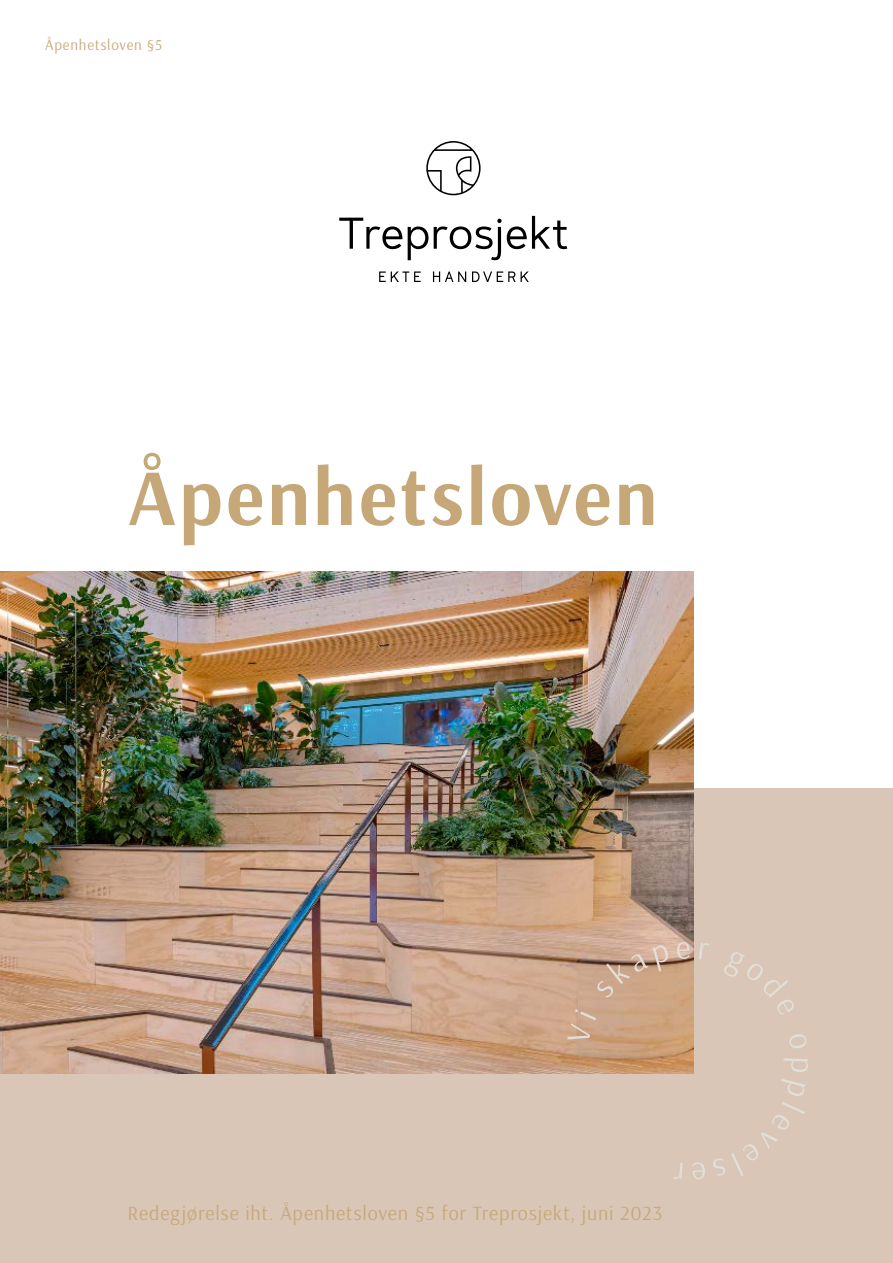
<style>
.page{position:relative;width:893px;height:1263px;background:#fff}
.page>*{position:absolute;margin:0;border:0;box-sizing:border-box;transform-origin:0 0}
.t1{font:700 80.4px "Arsenal";letter-spacing:.035em;color:#c6a878}
.t2{font:20.1px "Arsenal";letter-spacing:.04em;color:#c6a878}
.t3{font:15px "Arsenal";letter-spacing:.05em;color:#c6a878}
</style>
<div class="page">
<div style="left:0;top:788px;width:893px;height:475px;background:#dac6b7"></div>
<svg style="left:426px;top:141px;width:55px;height:54px"></svg>
<svg style="left:339px;top:218px;width:63px;height:31px"></svg>
<svg style="left:408px;top:226px;width:20px;height:34px"></svg>
<svg style="left:434px;top:216px;width:133px;height:44px"></svg>
<svg style="left:379px;top:271px;width:42px;height:11px"></svg>
<svg style="left:433px;top:271px;width:33px;height:11px"></svg>
<svg style="left:472px;top:271px;width:57px;height:11px"></svg>
<img style="left:0;top:572px;width:694px;height:502px">
<svg style="left:567px;top:1009px;width:29px;height:30px"></svg>
<svg style="left:597px;top:945px;width:71px;height:52px;background:#c7a58c"></svg>
<svg style="left:677px;top:942px;width:13px;height:17px"></svg>
<svg style="left:699px;top:943px;width:10px;height:16px"></svg>
<svg style="left:724px;top:952px;width:70px;height:63px"></svg>
<svg style="left:789px;top:1034px;width:18px;height:14px"></svg>
<svg style="left:783px;top:1058px;width:25px;height:14px"></svg>
<svg style="left:781px;top:1079px;width:24px;height:17px"></svg>
<svg style="left:713px;top:1102px;width:92px;height:74px"></svg>
<svg style="left:692px;top:1162px;width:13px;height:17px"></svg>
<svg style="left:673px;top:1163px;width:10px;height:16px"></svg>
<p class="t3" style="left:45px;top:35px;width:118px">Åpenhetsloven §5</p>
<h1 class="t1" style="left:128px;top:441px;width:532px">Åpenhetsloven</h1>
<p class="t2" style="left:128px;top:1200px;width:536px">Redegjørelse iht. Åpenhetsloven §5 for Treprosjekt, juni 2023</p>
</div>
